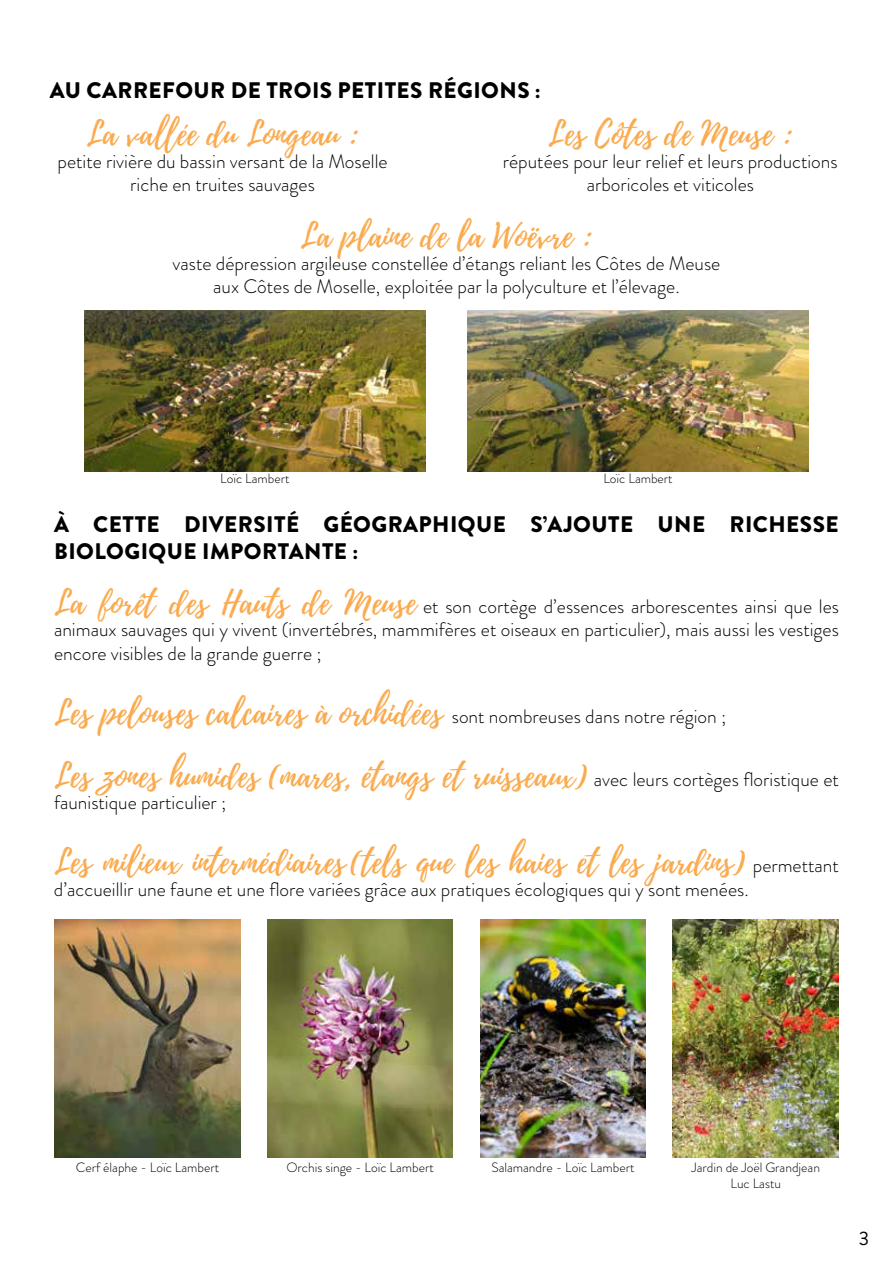
<style>
.page{position:relative;width:893px;height:1263px;background:#fff}
.page>*{position:absolute;margin:0;border:0;box-sizing:border-box;transform-origin:0 0}
.t1{font:33px/63px "Playlist Script";color:#faab4f}
.t2{font:900 22.5px/27px "Brandon Grotesque";letter-spacing:.02em;color:#000}
.t3{font:300 19.5px/23.4px "Brandon Grotesque";color:#000;text-align:center}
.t4{font:19.5px "Brandon Grotesque";color:#000}
.t5{font:300 13.5px/16.2px "Brandon Grotesque";color:#000;text-align:center}
.s1{font-family:"Playlist Script";font-weight:400;font-size:33px;color:#faab4f}
.s2{font-family:"Brandon Grotesque";font-weight:300;font-size:19.5px;color:#000}
</style>
<div class="page">
<img style="left:267px;top:920px;width:186px;height:238px">
<img style="left:480px;top:920px;width:166px;height:238px">
<img style="left:55px;top:920px;width:185px;height:238px">
<img style="left:673px;top:920px;width:166px;height:238px">
<img style="left:85px;top:310px;width:340px;height:161px">
<img style="left:468px;top:310px;width:340px;height:161px">
<p class="t2" style="left:50px;top:77px;width:492px">AU CARREFOUR DE TROIS PETITES RÉGIONS :</p>
<h1 class="t1" style="left:87px;top:104px;width:274px">La vallée du Longeau :</h1>
<p class="t3" style="left:58px;top:149px;width:332px">petite rivière du bassin versant de la Moselle riche en truites sauvages</p>
<h1 class="t1" style="left:548px;top:104px;width:246px">Les Côtes de Meuse :</h1>
<p class="t3" style="left:503px;top:149px;width:336px">réputées pour leur relief et leurs productions arboricoles et viticoles</p>
<h1 class="t1" style="left:301px;top:206px;width:293px">La plaine de la Woëvre :</h1>
<p class="t3" style="left:173px;top:251px;width:549px">vaste dépression argileuse constellée d’étangs reliant les Côtes de Meuse aux Côtes de Moselle, exploitée par la polyculture et l’élevage.</p>
<p class="t5" style="left:220px;top:470px;width:71px">Loïc Lambert</p>
<p class="t5" style="left:603px;top:470px;width:71px">Loïc Lambert</p>
<p class="t2" style="left:54px;top:511px;width:786px">À CETTE DIVERSITÉ GÉOGRAPHIQUE S’AJOUTE UNE RICHESSE<br>BIOLOGIQUE IMPORTANTE :</p>
<p class="t3" style="left:54px;top:595px;width:786px;text-align:justify"><span class="s1">La forêt des Hauts de Meuse</span> et son cortège d’essences arborescentes ainsi que les animaux sauvages qui y vivent (invertébrés, mammifères et oiseaux en particulier), mais aussi les vestiges encore visibles de la grande guerre ;</p>
<h1 class="t1" style="left:54px;top:682px;width:786px">Les pelouses calcaires à orchidées <span class="s2">sont nombreuses dans notre région ;<br></span>Les zones humides (mares, étangs et ruisseaux) <span class="s2">avec leurs cortèges floristique et</span></h1>
<p class="t3" style="left:54px;top:791px;width:174px">faunistique particulier ;</p>
<h1 class="t1" style="left:54px;top:832px;width:786px">Les milieux intermédiaires (tels que les haies et les jardins) <span class="s2">permettant</span></h1>
<p class="t3" style="left:54px;top:877px;width:696px">d’accueillir une faune et une flore variées grâce aux pratiques écologiques qui y sont menées.</p>
<p class="t5" style="left:76px;top:1159px;width:145px">Cerf élaphe - Loïc Lambert</p>
<p class="t5" style="left:286px;top:1159px;width:149px">Orchis singe - Loïc Lambert</p>
<p class="t5" style="left:491px;top:1159px;width:145px">Salamandre - Loïc Lambert</p>
<p class="t5" style="left:691px;top:1159px;width:130px">Jardin de Joël Grandjean<br>Luc Lastu</p>
<p class="t4" style="left:859px;top:1224px;width:12px">3</p>
</div>
